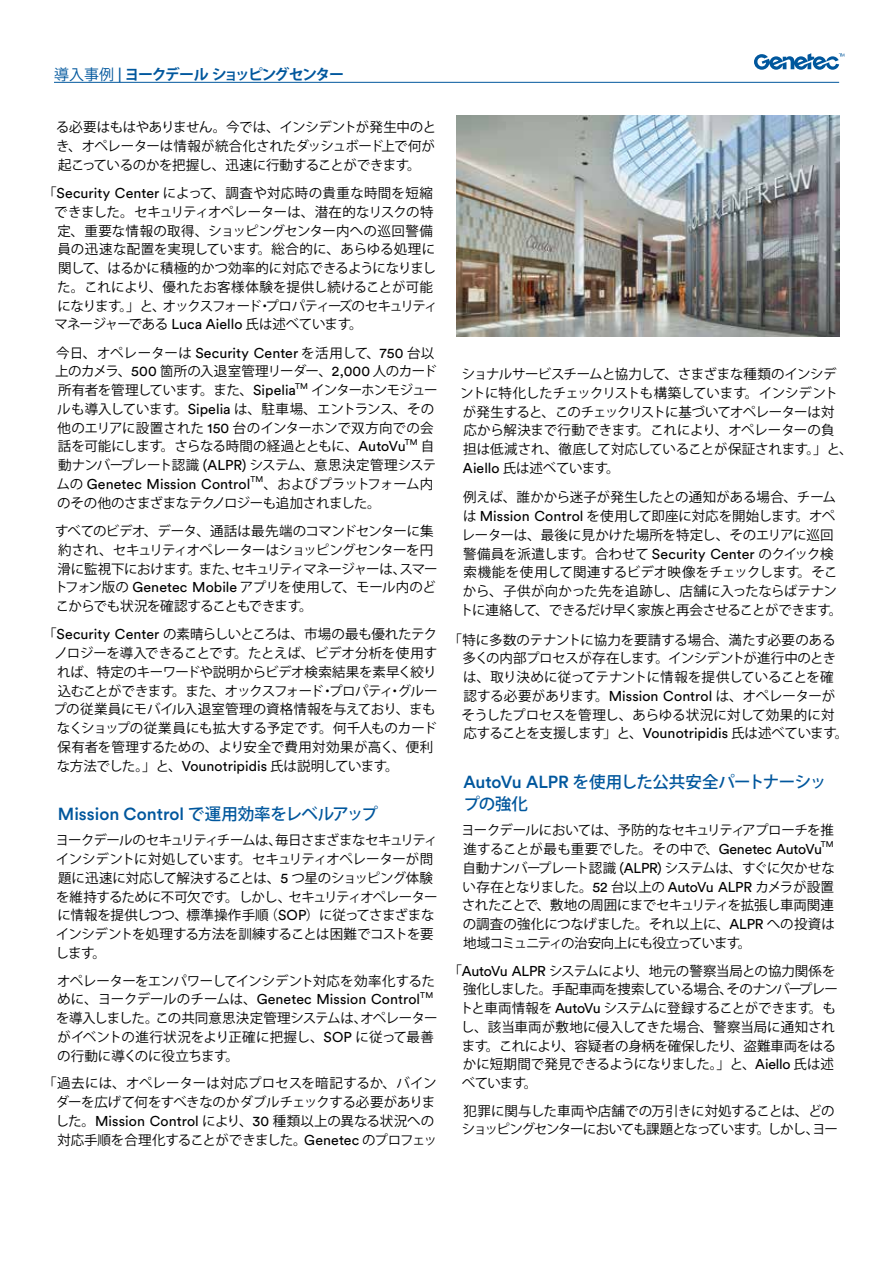
<style>
.page{position:relative;width:893px;height:1263px;background:#fff}
.page>*{position:absolute;margin:0;border:0;box-sizing:border-box;transform-origin:0 0}
.t1{font:500 17.4px "Circular Pro";color:#00579d}
.t2{font:500 16.5px/21px "Koz Go Pr 6 N";letter-spacing:-.03em;color:#00579d}
.t3{font:700 15px "Koz Go Pr 6 N";letter-spacing:-.1em;color:#00579d}
.t4{font:14.1px "Circular Pro";letter-spacing:.005em;color:#000}
.t5{font:13.5px/18.8px "Koz Go Pr 6 N";letter-spacing:-.03em;color:#000}
.t6{font:13.5px/18.8px "Koz Go Pr 6 N";letter-spacing:-.01em;color:#000}
.t7{font:13.5px/18.8px "Koz Go Pr 6 N";letter-spacing:-.05em;color:#000}
.t8{font:8.25px "Circular Pro";letter-spacing:.02em;color:#000}
.s1{font-weight:400}
.s2{font-family:"Circular Pro";font-weight:400;font-size:15.75px}
.s3{font-family:"Circular Pro";font-size:14.1px}
.s4{font-family:"Koz Go Pr 6 N";font-size:13.5px}
.s5{font-family:"Koz Go Pr 6 N";font-size:16.5px}
.s6{font-family:"Circular Pro";font-size:17.4px}
</style>
<div class="page">
<hr style="left:54px;top:82px;width:785px;height:1px;background:#00579d">
<svg style="left:754px;top:53px;width:90px;height:17px"></svg>
<img style="left:456px;top:115px;width:384px;height:221px">
<p class="t3" style="left:54px;top:66px;width:292px"><span class="s1">導入事例</span> <span class="s2">|</span> ヨークデールショッピングセンター</p>
<p class="t5" style="left:56px;top:118px;width:382px;text-align:justify">る必要はもはやありません。今では、インシデントが発生中のとき、オペレーターは情報が統合化されたダッシュボード上で何が起こっているのかを把握し、迅速に行動することができます。</p>
<p class="t5" style="left:54px;top:184px;width:385px;text-indent:-11px">「<span class="s3">Security Center</span> によって、調査や対応時の貴重な時間を短縮できました。セキュリティオペレーターは、潜在的なリスクの特定、重要な情報の取得、ショッピングセンター内への巡回警備員の迅速な配置を実現しています。総合的に、あらゆる処理に関して、はるかに積極的かつ効率的に対応できるようになりました。これにより、優れたお客様体験を提供し続けることが可能になります。」と、オックスフォード・プロパティーズのセキュリティマネージャーである <span class="s3">Luca Aiello</span> 氏は述べています。</p>
<p class="t5" style="left:55px;top:344px;width:383px">今日、オペレーターは <span class="s3">Security Center</span> を活用して、<span class="s3">750</span> 台以上のカメラ、<span class="s3">500</span> 箇所の入退室管理リーダー、<span class="s3">2,000</span> 人のカード所有者を管理しています。また、<span class="s3">Sipelia</span></p>
<p class="t8" style="left:295px;top:380px;width:14px">TM</p>
<p class="t5" style="left:57px;top:381px;width:382px;text-indent:254px">インターホンモジュールも導入しています。<span class="s3">Sipelia</span> は、駐車場、エントランス、その他のエリアに設置された <span class="s3">150</span> 台のインターホンで双方向での会話を可能にします。さらなる時間の経過とともに、<span class="s3">AutoVu</span></p>
<p class="t8" style="left:405px;top:436px;width:14px">TM</p>
<p class="t5" style="left:58px;top:437px;width:380px;text-align:right">自<br>動ナンバープレート認識 <span class="s3">(ALPR)</span> システム、意思決定管理システ</p>
<p class="t4" style="left:56px;top:475px;width:195px"><span class="s4">ムの</span> Genetec Mission Control</p>
<p class="t8" style="left:250px;top:474px;width:14px">TM</p>
<p class="t5" style="left:57px;top:475px;width:378px;text-indent:206px">、およびプラットフォーム内のその他のさまざまなテクノロジーも追加されました。</p>
<p class="t5" style="left:54px;top:522px;width:385px">すべてのビデオ、データ、通話は最先端のコマンドセンターに集約され、セキュリティオペレーターはショッピングセンターを円滑に監視下におけます。また、セキュリティマネージャーは、スマートフォン版の <span class="s3">Genetec Mobile</span> アプリを使用して、モール内のどこからでも状況を確認することもできます。</p>
<p class="t5" style="left:54px;top:625px;width:385px;text-indent:-11px">「<span class="s3">Security Center</span> の素晴らしいところは、市場の最も優れたテクノロジーを導入できることです。たとえば、ビデオ分析を使用すれば、特定のキーワードや説明からビデオ検索結果を素早く絞り込むことができます。また、オックスフォード・プロパティ・グループの従業員にモバイル入退室管理の資格情報を与えており、まもなくショップの従業員にも拡大する予定です。何千人ものカード保有者を管理するための、より安全で費用対効果が高く、便利な方法でした。」と、<span class="s3">Vounotripidis</span> 氏は説明しています。</p>
<p class="t1" style="left:58px;top:801px;width:322px">Mission Control <span class="s5">で運用効率をレベルアップ</span></p>
<p class="t5" style="left:55px;top:831px;width:384px">ヨークデールのセキュリティチームは、毎日さまざまなセキュリティインシデントに対処しています。セキュリティオペレーターが問題に迅速に対応して解決することは、<span class="s3">5</span> つ星のショッピング体験を維持するために不可欠です。しかし、セキュリティオペレーターに情報を提供しつつ、標準操作手順（<span class="s3">SOP</span>）に従ってさまざまなインシデントを処理する方法を訓練することは困難でコストを要します。</p>
<p class="t5" style="left:57px;top:971px;width:379px">オペレーターをエンパワーしてインシデント対応を効率化するた</p>
<p class="t4" style="left:57px;top:990px;width:364px"><span class="s4">めに、ヨークデールのチームは、</span>Genetec Mission Control</p>
<p class="t8" style="left:420px;top:989px;width:14px">TM</p>
<p class="t5" style="left:56px;top:1009px;width:383px">を導入しました。この共同意思決定管理システムは、オペレーターがイベントの進行状況をより正確に把握し、<span class="s3">SOP</span> に従って最善の行動に導くのに役立ちます。</p>
<p class="t6" style="left:55px;top:1074px;width:383px;text-indent:-12px">「過去には、オペレーターは対応プロセスを暗記するか、バインダーを広げて何をすべきなのかダブルチェックする必要がありました。<span class="s3">Mission Control</span> により、<span class="s3">30</span> 種類以上の異なる状況への対応手順を合理化することができました。<span class="s3">Genetec</span> のプロフェッ</p>
<p class="t5" style="left:460px;top:365px;width:394px">ショナルサービスチームと協力して、さまざまな種類のインシデ<br>ントに特化したチェックリストも構築しています。インシデントが発生すると、このチェックリストに基づいてオペレーターは対<br>応から解決まで行動できます。これにより、オペレーターの負<br>担は低減され、徹底して対応していることが保証されます。」と、<br><span class="s3">Aiello</span> 氏は述べています。</p>
<p class="t5" style="left:460px;top:488px;width:384px">例えば、誰かから迷子が発生したとの通知がある場合、チームは <span class="s3">Mission Control</span> を使用して即座に対応を開始します。オペレーターは、最後に見かけた場所を特定し、そのエリアに巡回警備員を派遣します。合わせて <span class="s3">Security Center</span> のクイック検索機能を使用して関連するビデオ映像をチェックします。そこから、子供が向かった先を追跡し、店舗に入ったならばテナントに連絡して、できるだけ早く家族と再会させることができます。</p>
<p class="t5" style="left:461px;top:630px;width:388px;text-indent:-13px">「特に多数のテナントに協力を要請する場合、満たす必要のある多くの内部プロセスが存在します。インシデントが進行中のときは、取り決めに従ってテナントに情報を提供していることを確認する必要があります。<span class="s3">Mission Control</span> は、オペレーターがそうしたプロセスを管理し、あらゆる状況に対して効果的に対応することを支援します」と、<span class="s3">Vounotripidis</span> 氏は述べています。</p>
<p class="t2" style="left:463px;top:772px;width:365px"><span class="s6">AutoVu ALPR</span> を使用した公共安全パートナーシップの強化</p>
<p class="t5" style="left:461px;top:821px;width:374px">ヨークデールにおいては、予防的なセキュリティアプローチを推進することが最も重要でした。その中で、<span class="s3">Genetec AutoVu</span></p>
<p class="t8" style="left:821px;top:839px;width:14px">TM</p>
<p class="t5" style="left:462px;top:859px;width:375px;text-align:justify">自動ナンバープレート認識 <span class="s3">(ALPR)</span> システムは、すぐに欠かせない存在となりました。<span class="s3">52</span> 台以上の <span class="s3">AutoVu ALPR</span> カメラが設置されたことで、敷地の周囲にまでセキュリティを拡張し車両関連の調査の強化につなげました。それ以上に、<span class="s3">ALPR</span> への投資は地域コミュニティの治安向上にも役立っています。</p>
<p class="t5" style="left:460px;top:961px;width:380px;text-indent:-11px">「<span class="s3">AutoVu ALPR</span> システムにより、地元の警察当局との協力関係を強化しました。手配車両を捜索している場合、そのナンバープレートと車両情報を <span class="s3">AutoVu</span> システムに登録することができます。もし、該当車両が敷地に侵入してきた場合、警察当局に通知されます。これにより、容疑者の身柄を確保したり、盗難車両をはるかに短期間で発見できるようになりました。」と、<span class="s3">Aiello</span> 氏は述べています。</p>
<p class="t7" style="left:462px;top:1102px;width:378px">犯罪に関与した車両や店舗での万引きに対処することは、どのショッピングセンターにおいても課題となっています。しかし、ヨー</p>
</div>
